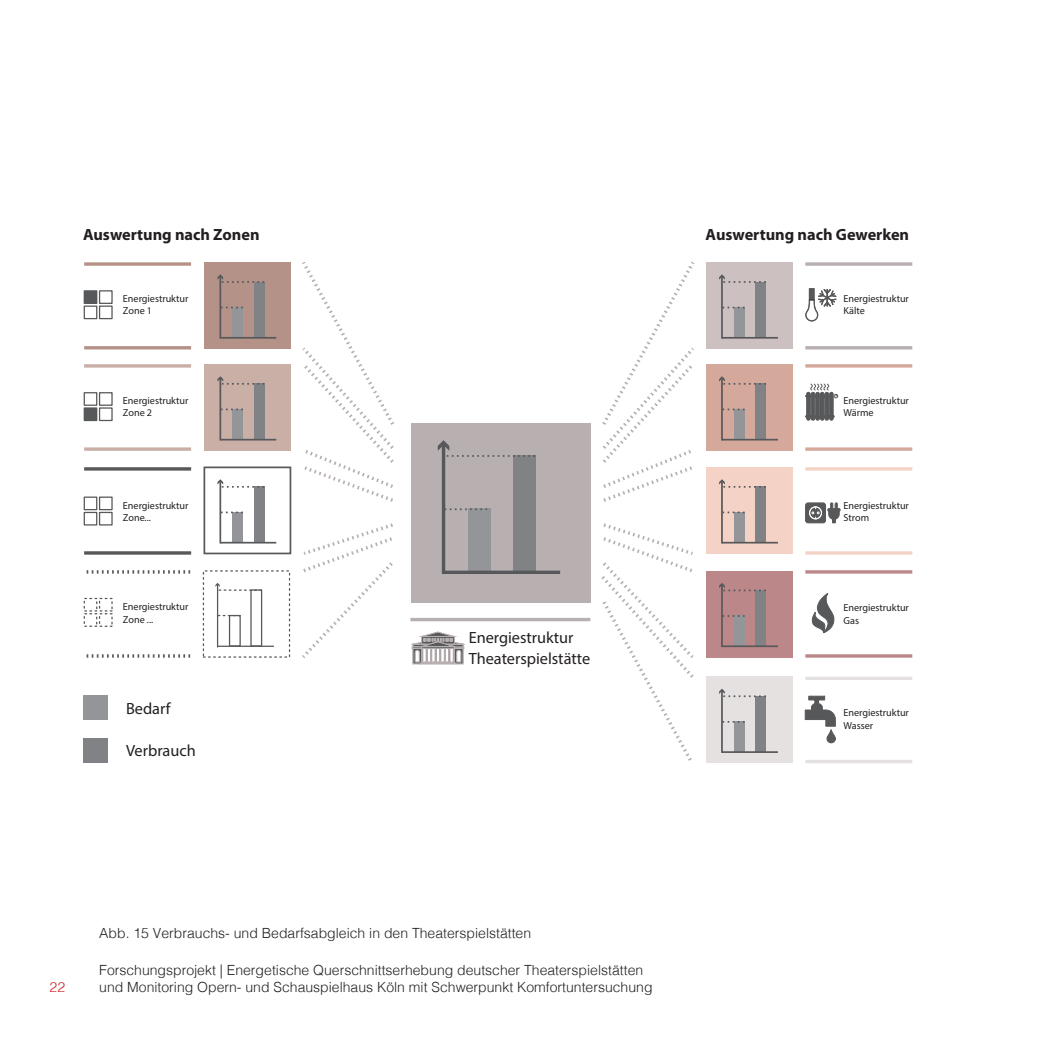
<style>
.page{position:relative;width:1042px;height:1042px;background:#fff}
.page>*{position:absolute;margin:0;border:0;box-sizing:border-box;transform-origin:0 0}
.t1{font:16.28px/20.7px "Myriad Pro";color:#231f20}
.t2{font:700 16.28px "Myriad Pro";color:#231f20}
.Fußzeile_li{font:300 14px "Helvetica";color:#231f20}
.t3{font:300 14px "Helvetica";color:#d1232a}
.t4{font:10.15px/12.2px "Myriad Pro";color:#231f20}
</style>
<div class="page">
<div style="left:411px;top:423px;width:179px;height:179px;background:#b7afb0"></div>
<svg style="left:412px;top:632px;width:52px;height:32px"></svg>
<div style="left:468px;top:508px;width:22px;height:64px;background:#939598"></div>
<div style="left:513px;top:455px;width:22px;height:117px;background:#808285"></div>
<svg style="left:445px;top:508px;width:46px;height:2px"></svg>
<hr style="left:410px;top:618px;width:180px;height:3px;background:#5e4e4f">
<div style="left:706px;top:262px;width:86px;height:86px;background:#ccc0c0"></div>
<svg style="left:805px;top:262px;width:107px;height:4px"></svg>
<hr style="left:442px;top:444px;width:3px;height:130px;background:#57585a">
<svg style="left:438px;top:440px;width:97px;height:17px"></svg>
<svg style="left:445px;top:570px;width:115px;height:4px"></svg>
<div style="left:734px;top:307px;width:10px;height:30px;background:#939598"></div>
<div style="left:755px;top:281px;width:11px;height:56px;background:#808285"></div>
<svg style="left:723px;top:307px;width:21px;height:1px"></svg>
<hr style="left:721px;top:276px;width:2px;height:63px;background:#57585a">
<svg style="left:719px;top:274px;width:47px;height:9px"></svg>
<hr style="left:722px;top:337px;width:56px;height:2px;background:#57585a">
<svg style="left:811px;top:593px;width:23px;height:41px"></svg>
<svg style="left:805px;top:502px;width:36px;height:22px"></svg>
<div style="left:809px;top:506px;width:13px;height:13px;border:1px solid #fff;border-radius:50%"></div>
<svg style="left:805px;top:288px;width:32px;height:34px"></svg>
<svg style="left:804px;top:695px;width:32px;height:49px"></svg>
<svg style="left:805px;top:383px;width:33px;height:38px"></svg>
<div style="left:706px;top:364px;width:86px;height:86px;background:#d5a89c"></div>
<svg style="left:805px;top:364px;width:107px;height:4px"></svg>
<div style="left:734px;top:409px;width:10px;height:30px;background:#939598"></div>
<div style="left:755px;top:383px;width:11px;height:56px;background:#808285"></div>
<svg style="left:723px;top:408px;width:21px;height:2px"></svg>
<hr style="left:721px;top:378px;width:2px;height:62px;background:#57585a">
<svg style="left:719px;top:376px;width:47px;height:9px"></svg>
<hr style="left:722px;top:439px;width:56px;height:1px;background:#57585a">
<div style="left:706px;top:467px;width:86px;height:86px;background:#f4d2c6"></div>
<hr style="left:805px;top:467px;width:107px;height:3px;background:#eaa58e">
<div style="left:734px;top:512px;width:10px;height:30px;background:#939598"></div>
<div style="left:755px;top:486px;width:11px;height:56px;background:#808285"></div>
<svg style="left:723px;top:511px;width:21px;height:2px"></svg>
<hr style="left:721px;top:481px;width:2px;height:62px;background:#57585a">
<svg style="left:719px;top:479px;width:47px;height:9px"></svg>
<hr style="left:722px;top:542px;width:56px;height:1px;background:#57585a">
<div style="left:706px;top:571px;width:86px;height:86px;background:#bb8788"></div>
<div style="left:734px;top:615px;width:10px;height:31px;background:#939598"></div>
<div style="left:755px;top:590px;width:11px;height:56px;background:#808285"></div>
<svg style="left:723px;top:615px;width:21px;height:2px"></svg>
<hr style="left:721px;top:585px;width:2px;height:62px;background:#57585a">
<svg style="left:719px;top:583px;width:47px;height:8px"></svg>
<hr style="left:722px;top:645px;width:56px;height:2px;background:#57585a">
<hr style="left:805px;top:570px;width:107px;height:3px;background:#771012">
<div style="left:706px;top:677px;width:86px;height:86px;background:#e6e1e1"></div>
<svg style="left:805px;top:676px;width:107px;height:4px"></svg>
<div style="left:734px;top:721px;width:10px;height:31px;background:#939598"></div>
<div style="left:755px;top:696px;width:11px;height:56px;background:#808285"></div>
<svg style="left:723px;top:721px;width:21px;height:2px"></svg>
<hr style="left:721px;top:690px;width:2px;height:63px;background:#57585a">
<svg style="left:719px;top:689px;width:47px;height:8px"></svg>
<hr style="left:722px;top:751px;width:56px;height:2px;background:#57585a">
<hr style="left:805px;top:346px;width:107px;height:3px;background:#5e4e4f">
<svg style="left:805px;top:447px;width:107px;height:4px"></svg>
<svg style="left:805px;top:551px;width:107px;height:4px"></svg>
<svg style="left:805px;top:654px;width:107px;height:4px"></svg>
<hr style="left:805px;top:760px;width:107px;height:3px;background:#d6cdcd">
<svg style="left:602px;top:262px;width:92px;height:240px"></svg>
<svg style="left:601px;top:523px;width:93px;height:238px"></svg>
<div style="left:204px;top:262px;width:86px;height:86px;background:#b59288"></div>
<svg style="left:84px;top:262px;width:107px;height:4px"></svg>
<div style="left:232px;top:307px;width:11px;height:30px;background:#939598"></div>
<div style="left:254px;top:281px;width:10px;height:56px;background:#808285"></div>
<hr style="left:219px;top:276px;width:2px;height:63px;background:#57585a">
<svg style="left:217px;top:274px;width:47px;height:9px"></svg>
<hr style="left:220px;top:337px;width:56px;height:2px;background:#57585a">
<div style="left:204px;top:364px;width:86px;height:86px;background:#c9afa6"></div>
<svg style="left:84px;top:364px;width:107px;height:4px"></svg>
<div style="left:232px;top:409px;width:11px;height:30px;background:#939598"></div>
<div style="left:254px;top:383px;width:10px;height:56px;background:#808285"></div>
<svg style="left:221px;top:408px;width:22px;height:2px"></svg>
<hr style="left:219px;top:378px;width:2px;height:62px;background:#57585a">
<svg style="left:217px;top:376px;width:47px;height:9px"></svg>
<hr style="left:220px;top:439px;width:56px;height:1px;background:#57585a">
<div style="left:203px;top:466px;width:88px;height:88px;border:2px solid #57585a"></div>
<svg style="left:84px;top:467px;width:107px;height:4px"></svg>
<div style="left:232px;top:512px;width:11px;height:30px;background:#939598"></div>
<div style="left:254px;top:486px;width:10px;height:56px;background:#808285"></div>
<svg style="left:221px;top:511px;width:22px;height:2px"></svg>
<hr style="left:219px;top:481px;width:2px;height:62px;background:#57585a">
<svg style="left:217px;top:479px;width:47px;height:9px"></svg>
<hr style="left:220px;top:542px;width:56px;height:1px;background:#57585a">
<hr style="left:84px;top:346px;width:107px;height:3px;background:#966455">
<svg style="left:84px;top:447px;width:107px;height:4px"></svg>
<svg style="left:84px;top:551px;width:107px;height:4px"></svg>
<svg style="left:302px;top:262px;width:92px;height:240px"></svg>
<div style="left:84px;top:291px;width:13px;height:12px;background:#57585a"></div>
<div style="left:84px;top:290px;width:13px;height:14px;border:1px solid #57585a"></div>
<div style="left:84px;top:305px;width:13px;height:14px;border:1px solid #57585a"></div>
<div style="left:99px;top:290px;width:14px;height:14px;border:1px solid #57585a"></div>
<div style="left:99px;top:305px;width:14px;height:14px;border:1px solid #57585a"></div>
<div style="left:84px;top:392px;width:13px;height:14px;border:1px solid #57585a"></div>
<div style="left:84px;top:408px;width:13px;height:12px;background:#57585a"></div>
<div style="left:84px;top:407px;width:13px;height:14px;border:1px solid #57585a"></div>
<div style="left:99px;top:392px;width:14px;height:14px;border:1px solid #57585a"></div>
<div style="left:99px;top:407px;width:14px;height:14px;border:1px solid #57585a"></div>
<div style="left:84px;top:496px;width:13px;height:14px;border:1px solid #57585a"></div>
<div style="left:84px;top:512px;width:13px;height:13px;border:1px solid #57585a"></div>
<div style="left:99px;top:496px;width:14px;height:14px;border:1px solid #57585a"></div>
<div style="left:99px;top:512px;width:14px;height:13px;border:1px solid #57585a"></div>
<div style="left:203px;top:570px;width:87px;height:88px;border:1px dashed #57585a"></div>
<div style="left:229px;top:615px;width:12px;height:31px;border:1px solid #57585a"></div>
<div style="left:250px;top:589px;width:12px;height:57px;border:1px solid #57585a"></div>
<svg style="left:218px;top:615px;width:22px;height:1px"></svg>
<hr style="left:217px;top:584px;width:1px;height:63px;background:#57585a">
<svg style="left:215px;top:583px;width:46px;height:8px"></svg>
<hr style="left:218px;top:645px;width:55px;height:2px;background:#57585a">
<svg style="left:86px;top:570px;width:104px;height:3px"></svg>
<svg style="left:86px;top:654px;width:104px;height:4px"></svg>
<svg style="left:302px;top:523px;width:91px;height:135px"></svg>
<div style="left:84px;top:598px;width:13px;height:13px;border:1px dashed #57585a"></div>
<div style="left:84px;top:613px;width:13px;height:14px;border:1px dashed #57585a"></div>
<div style="left:99px;top:598px;width:14px;height:13px;border:1px dashed #57585a"></div>
<div style="left:99px;top:613px;width:14px;height:14px;border:1px dashed #57585a"></div>
<div style="left:83px;top:737px;width:25px;height:25px;background:#808285"></div>
<div style="left:83px;top:695px;width:25px;height:25px;background:#939598"></div>
<p class="t2" style="left:83px;top:225px;width:178px">Auswertung nach Zonen</p>
<p class="t2" style="left:705px;top:225px;width:205px">Auswertung nach Gewerken</p>
<p class="t4" style="left:123px;top:292px;width:67px">Energiestruktur<br>Zone 1</p>
<p class="t4" style="left:123px;top:394px;width:67px">Energiestruktur<br>Zone 2</p>
<p class="t4" style="left:123px;top:499px;width:67px">Energiestruktur<br>Zone...</p>
<p class="t4" style="left:123px;top:601px;width:67px">Energiestruktur<br>Zone ...</p>
<p class="t1" style="left:126px;top:697px;width:46px">Bedarf</p>
<p class="t1" style="left:126px;top:740px;width:71px">Verbrauch</p>
<p class="t1" style="left:469px;top:627px;width:123px">Energiestruktur<br>Theaterspielstätte</p>
<p class="Fußzeile_li" style="left:99px;top:921px;width:433px">Abb. 15 Verbrauchs- und Bedarfsabgleich in den Theaterspielstätten</p>
<p class="Fußzeile_li" style="left:99px;top:958px;width:545px">Forschungsprojekt | Energetische Querschnittserhebung deutscher Theaterspielstätten</p>
<p class="t3" style="left:50px;top:975px;width:17px">22</p>
<p class="Fußzeile_li" style="left:99px;top:975px;width:555px">und Monitoring Opern- und Schauspielhaus Köln mit Schwerpunkt Komfortuntersuchung</p>
<p class="t4" style="left:843px;top:292px;width:67px">Energiestruktur<br>Kälte</p>
<p class="t4" style="left:843px;top:394px;width:67px">Energiestruktur<br>Wärme</p>
<p class="t4" style="left:843px;top:499px;width:67px">Energiestruktur<br>Strom</p>
<p class="t4" style="left:843px;top:602px;width:67px">Energiestruktur<br>Gas</p>
<p class="t4" style="left:843px;top:707px;width:67px">Energiestruktur<br>Wasser</p>
</div>
